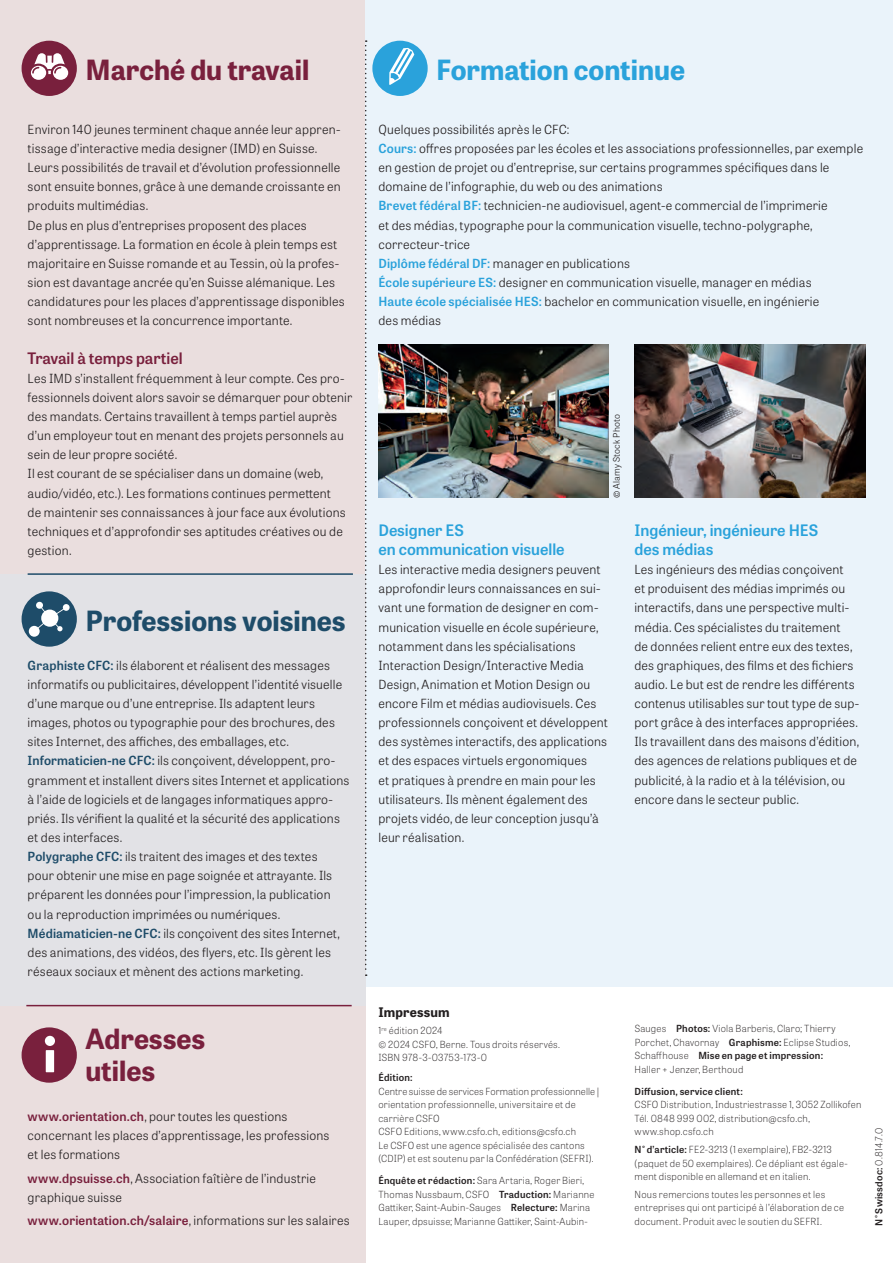
<style>
.page{position:relative;width:893px;height:1263px;background:#fff}
.page>*{position:absolute;margin:0;border:0;box-sizing:border-box;transform-origin:0 0}
.t1{font:700 27.75px/32px "Tablet Gothic";color:#79203d}
.t2{font:700 27.75px "Tablet Gothic";color:#1e4c69}
.t3{font:700 27.75px "Tablet Gothic";color:#2aa2db}
.t4{font:600 15.75px/19.2px "Tablet Gothic";color:#2aa2db}
.t5{font:600 15.75px "Tablet Gothic";color:#79203d}
.t6{font:700 13.2px "Tablet Gothic";letter-spacing:.015em;color:#231f20}
.t7{font:300 12.6px/19.2px "Tablet Gothic";letter-spacing:.015em;color:#231f20}
.t8{font:100 9.75px/13.5px "Tablet Gothic";letter-spacing:.025em;color:#231f20}
.t9{font:600 9.75px "Tablet Gothic";letter-spacing:.02em;color:#231f20}
.t10{font:300 9px "Tablet Gothic";letter-spacing:.015em;color:#231f20}
.s1{font-weight:600;color:#1e4c69}
.s2{font-weight:600;color:#79203d}
.s3{font-weight:600;color:#2aa2db}
.s4{font-weight:600}
.s5{font-weight:100}
</style>
<div class="page">
<div style="left:0;top:0;width:366px;height:574px;background:#eadede"></div>
<div style="left:366px;top:0;width:527px;height:986px;background:#eaf3fa"></div>
<div style="left:0;top:1006px;width:366px;height:257px;background:#eadede"></div>
<div style="left:0;top:574px;width:366px;height:432px;background:#e2e2e6"></div>
<div style="left:372px;top:41px;width:56px;height:55px;background:#2aa2db;border-radius:50%"></div>
<svg style="left:389px;top:48px;width:25px;height:37px"></svg>
<div style="left:22px;top:41px;width:55px;height:55px;background:#79203d;border-radius:50%"></div>
<svg style="left:31px;top:53px;width:37px;height:27px"></svg>
<div style="left:22px;top:591px;width:55px;height:56px;background:#1e4c69;border-radius:50%"></div>
<div style="left:36px;top:602px;width:7px;height:7px;background:#fff;border-radius:50%"></div>
<div style="left:29px;top:626px;width:11px;height:11px;background:#fff;border-radius:50%"></div>
<div style="left:63px;top:604px;width:7px;height:7px;background:#fff;border-radius:50%"></div>
<svg style="left:34px;top:605px;width:32px;height:27px"></svg>
<svg style="left:365px;top:40px;width:2px;height:936px"></svg>
<img style="left:378px;top:344px;width:231px;height:153px">
<img style="left:634px;top:344px;width:231px;height:153px">
<div style="left:22px;top:1027px;width:55px;height:56px;background:#79203d;border-radius:50%"></div>
<div style="left:46px;top:1050px;width:8px;height:22px;background:#fff"></div>
<div style="left:45px;top:1036px;width:10px;height:10px;background:#fff;border-radius:50%"></div>
<hr style="left:28px;top:573px;width:325px;height:2px;background:#1e4c69">
<hr style="left:26px;top:1005px;width:326px;height:1px;background:#79203d">
<h1 class="t1" style="left:85px;top:53px;width:225px">Marché du travail</h1>
<p class="t7" style="left:28px;top:119px;width:318px">Environ 140 jeunes terminent chaque année leur appren&shy;tissage d’interactive media designer (IMD) en Suisse.<br>Leurs possibilités de travail et d’évolution professionnelle sont ensuite bonnes, grâce à une demande croissante en produits multimédias.<br>De plus en plus d’entreprises proposent des places d’apprentissage. La formation en école à plein temps est majoritaire en Suisse romande et au Tessin, où la profes&shy;sion est davantage ancrée qu’en Suisse alémanique. Les candidatures pour les places d’apprentissage disponibles sont nombreuses et la concurrence importante.</p>
<p class="t5" style="left:28px;top:347px;width:157px">Travail à temps partiel</p>
<p class="t7" style="left:28px;top:368px;width:326px">Les IMD s’installent fréquemment à leur compte. Ces pro&shy;fessionnels doivent alors savoir se démarquer pour obtenir des mandats. Certains travaillent à temps partiel auprès d’un employeur tout en menant des projets personnels au sein de leur propre société.<br>Il est courant de se spécialiser dans un domaine (web, audio/vidéo, etc.). Les formations continues permettent<br>de maintenir ses connaissances à jour face aux évolutions techniques et d’approfondir ses aptitudes créatives ou de gestion.</p>
<h1 class="t2" style="left:85px;top:601px;width:262px">Professions voisines</h1>
<p class="t7" style="left:28px;top:655px;width:323px"><span class="s1">Graphiste CFC:</span> ils élaborent et réalisent des messages informatifs ou publicitaires, développent l’identité visuelle d’une marque ou d’une entreprise. Ils adaptent leurs images, photos ou typographie pour des brochures, des sites Internet, des affiches, des emballages, etc.<br><span class="s1">Informaticien-ne CFC:</span> ils conçoivent, développent, pro&shy;gramment et installent divers sites Internet et applications à l’aide de logiciels et de langages informatiques appro&shy;priés. Ils vérifient la qualité et la sécurité des applications et des interfaces.<br><span class="s1">Polygraphe CFC:</span> ils traitent des images et des textes<br>pour obtenir une mise en page soignée et attrayante. Ils préparent les données pour l’impression, la publication<br>ou la reproduction imprimées ou numériques.<br><span class="s1">Médiamaticien-ne CFC:</span> ils conçoivent des sites Internet, des animations, des vidéos, des flyers, etc. Ils gèrent les réseaux sociaux et mènent des actions marketing.</p>
<h1 class="t1" style="left:85px;top:1022px;width:121px">Adresses utiles</h1>
<p class="t7" style="left:28px;top:1106px;width:303px"><span class="s2">www.orientation.ch</span>, pour toutes les questions concernant les places d’apprentissage, les professions et les formations</p>
<p class="t7" style="left:28px;top:1168px;width:290px"><span class="s2">www.dpsuisse.ch</span>, Association faîtière de l’industrie graphique suisse</p>
<p class="t7" style="left:28px;top:1211px;width:324px"><span class="s2">www.orientation.ch/salaire</span>, informations sur les salaires</p>
<h1 class="t3" style="left:436px;top:50px;width:250px">Formation continue</h1>
<p class="t7" style="left:378px;top:119px;width:486px">Quelques possibilités après le CFC:<br><span class="s3">Cours:</span> offres proposées par les écoles et les associations professionnelles, par exemple en gestion de projet ou d’entreprise, sur certains programmes spécifiques dans le domaine de l’infographie, du web ou des animations<br><span class="s3">Brevet fédéral BF:</span> technicien-ne audiovisuel, agent-e commercial de l’imprimerie<br>et des médias, typographe pour la communication visuelle, techno-polygraphe, correcteur-trice<br><span class="s3">Diplôme fédéral DF:</span> manager en publications<br><span class="s3">École supérieure ES:</span> designer en communication visuelle, manager en médias<br><span class="s3">Haute école spécialisée HES:</span> bachelor en communication visuelle, en ingénierie<br>des médias</p>
<p class="t10" style="left:610px;top:497px;width:85px;rotate:-90deg">© Alamy Stock Photo</p>
<p class="t4" style="left:378px;top:520px;width:188px">Designer ES<br>en communication visuelle</p>
<p class="t7" style="left:378px;top:559px;width:231px">Les interactive media designers peuvent approfondir leurs connaissances en sui&shy;vant une formation de designer en com&shy;munication visuelle en école supérieure, notamment dans les spécialisations Interaction Design/Interactive Media Design, Animation et Motion Design ou encore Film et médias audiovisuels. Ces professionnels conçoivent et développent des systèmes interactifs, des applications et des espaces virtuels ergonomiques<br>et pratiques à prendre en main pour les utilisateurs. Ils mènent également des projets vidéo, de leur conception jusqu’à leur réalisation.</p>
<p class="t4" style="left:634px;top:520px;width:185px">Ingénieur, ingénieure HES des médias</p>
<p class="t7" style="left:634px;top:559px;width:226px">Les ingénieurs des médias conçoivent<br>et produisent des médias imprimés ou interactifs, dans une perspective multi&shy;média. Ces spécialistes du traitement<br>de données relient entre eux des textes, des graphiques, des films et des fichiers audio. Le but est de rendre les différents contenus utilisables sur tout type de sup&shy;port grâce à des interfaces appropriées.<br>Ils travaillent dans des maisons d’édition, des agences de relations publiques et de publicité, à la radio et à la télévision, ou encore dans le secteur public.</p>
<p class="t6" style="left:378px;top:1002px;width:73px">Impressum</p>
<p class="t8" style="left:378px;top:1024px;width:183px">1<sup>re</sup> édition 2024<br>© 2024 CSFO, Berne. Tous droits réservés.<br>ISBN 978-3-03753-173-0</p>
<p class="t9" style="left:378px;top:1071px;width:36px">Édition:</p>
<p class="t8" style="left:378px;top:1084px;width:222px">Centre suisse de services Formation professionnelle | orientation professionnelle, universitaire et de carrière CSFO<br>CSFO Editions, www.csfo.ch, editions@csfo.ch<br>Le CSFO est une agence spécialisée des cantons (CDIP) et est soutenu par la Confédération (SEFRI).</p>
<p class="t8" style="left:378px;top:1173px;width:218px"><span class="s4">Énquête et rédaction:</span> Sara Artaria, Roger Bieri, Thomas Nussbaum, CSFO <span class="s4">Traduction:</span> Marianne Gattiker, Saint-Aubin-Sauges <span class="s4">Relecture:</span> Marina Lauper, dpsuisse; Marianne Gattiker, Saint-Aubin-</p>
<p class="t8" style="left:635px;top:1021px;width:217px">Sauges <span class="s4">Photos:</span> Viola Barberis, Claro; Thierry Porchet, Chavornay <span class="s4">Graphisme:</span> Eclipse Studios, Schaffhouse <span class="s4">Mise en page et impression:<br></span>Haller + Jenzer, Berthoud</p>
<p class="t9" style="left:635px;top:1084px;width:110px">Diffusion, service client:</p>
<p class="t8" style="left:635px;top:1097px;width:228px">CSFO Distribution, Industriestrasse 1, 3052 Zollikofen<br>Tél. 0848 999 002, distribution@csfo.ch, www.shop.csfo.ch</p>
<p class="t8" style="left:635px;top:1142px;width:215px"><span class="s4">N° d’article:</span> FE2-3213 (1 exemplaire), FB2-3213 (paquet de 50 exemplaires). Ce dépliant est égale&shy;ment disponible en allemand et en italien.</p>
<p class="t8" style="left:635px;top:1187px;width:211px">Nous remercions toutes les personnes et les entreprises qui ont participé à l’élaboration de ce document. Produit avec le soutien du SEFRI.</p>
<p class="t9" style="left:872px;top:1226px;width:99px;rotate:-90deg">N° Swissdoc: <span class="s5">0.814.7.0</span></p>
</div>
